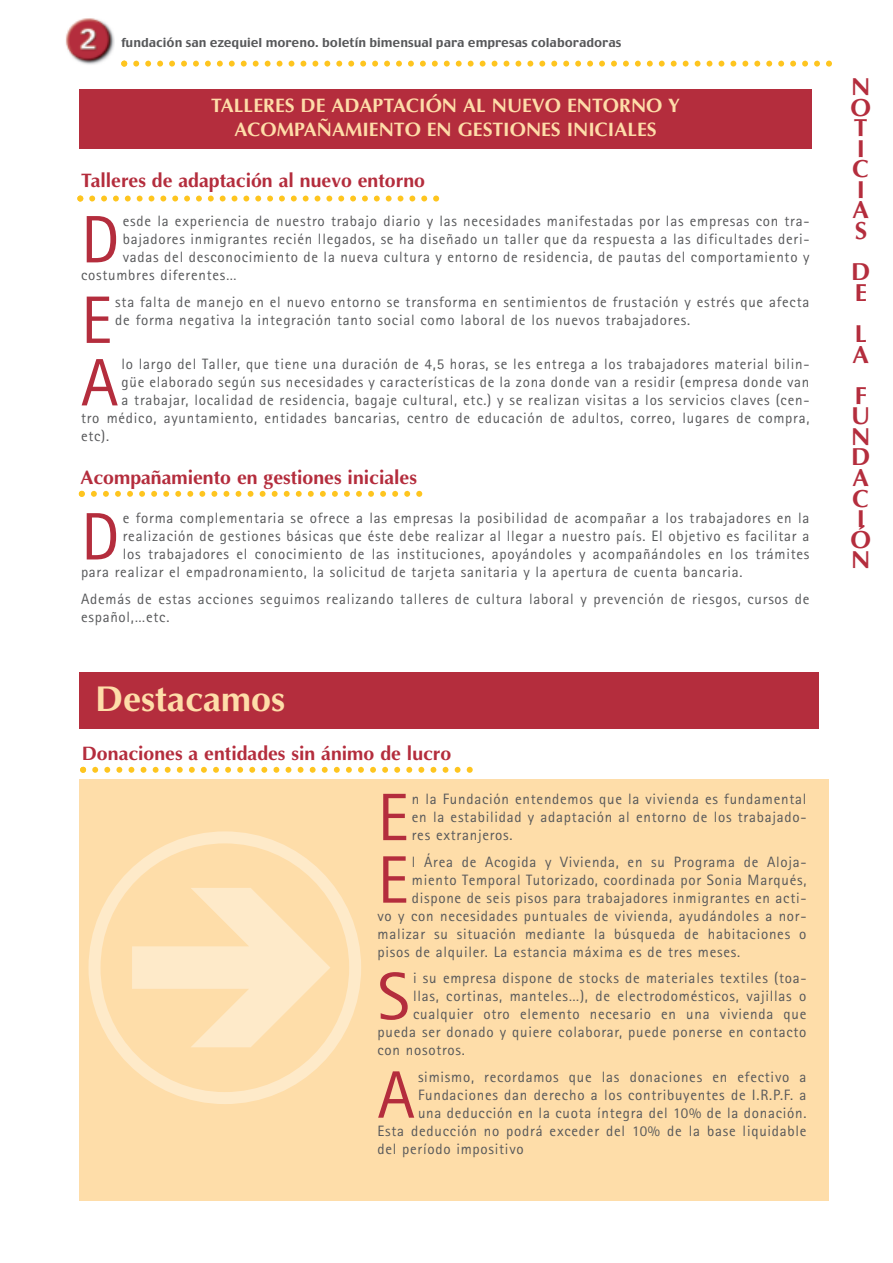
<style>
.page{position:relative;width:893px;height:1263px;background:#fff}
.page>*{position:absolute;margin:0;border:0;box-sizing:border-box;transform-origin:0 0}
.t1{font:67.2px "Rotis Sans Serif";color:#b42d3d}
.t2{font:700 36px "Optima";color:#fedda9}
.t3{font:700 24.75px/20.5px "Optima";color:#b42d3d}
.t4{font:700 19.5px "Optima";color:#b42d3d}
.t5{font:700 19.5px/23.7px "Optima";color:#fedda9;text-align:center}
.t6{font:15px/18px "Rotis Sans Serif";letter-spacing:.05em;color:#57585a}
.t7{font:12.3px "Charcoal";color:#57585a}
</style>
<div class="page">
<svg style="left:77px;top:196px;width:362px;height:6px"></svg>
<svg style="left:79px;top:491px;width:343px;height:6px"></svg>
<svg style="left:80px;top:767px;width:393px;height:6px"></svg>
<svg style="left:121px;top:61px;width:711px;height:6px"></svg>
<img style="left:65px;top:18px;width:50px;height:47px">
<div style="left:80px;top:90px;width:731px;height:59px;background:#b42d3d"></div>
<div style="left:80px;top:779px;width:749px;height:421px;background:#fedda9"></div>
<div style="left:80px;top:672px;width:738px;height:57px;background:#b42d3d"></div>
<svg style="left:88px;top:831px;width:273px;height:273px"></svg>
<svg style="left:132px;top:888px;width:198px;height:159px"></svg>
<p class="t7" style="left:122px;top:35px;width:501px">fundación san ezequiel moreno. boletín bimensual para empresas colaboradoras</p>
<h3 class="t5" style="left:211px;top:94px;width:470px">TALLERES DE ADAPTACIÓN AL NUEVO ENTORNO Y<br>ACOMPAÑAMIENTO EN GESTIONES INICIALES</h3>
<h3 class="t4" style="left:81px;top:169px;width:345px">Talleres de adaptación al nuevo entorno</h3>
<h1 class="t1" style="left:81px;top:216px;width:40px">D</h1>
<p class="t6" style="left:123px;top:214px;width:688px">esde la experiencia de nuestro trabajo diario y las necesidades manifestadas por las empresas con tra-</p>
<p class="t6" style="left:123px;top:232px;width:688px">bajadores inmigrantes recién llegados, se ha diseñado un taller que da respuesta a las dificultades deri-</p>
<p class="t6" style="left:123px;top:250px;width:688px">vadas del desconocimiento de la nueva cultura y entorno de residencia, de pautas del comportamiento y</p>
<p class="t6" style="left:81px;top:268px;width:157px">costumbres diferentes…</p>
<h1 class="t1" style="left:81px;top:297px;width:33px">E</h1>
<p class="t6" style="left:115px;top:294px;width:696px">sta falta de manejo en el nuevo entorno se transforma en sentimientos de frustación y estrés que afecta de forma negativa la integración tanto social como laboral de los nuevos trabajadores.</p>
<h1 class="t1" style="left:81px;top:359px;width:39px">A</h1>
<p class="t6" style="left:122px;top:357px;width:689px">lo largo del Taller, que tiene una duración de 4,5 horas, se les entrega a los trabajadores material bilin-</p>
<p class="t6" style="left:122px;top:375px;width:689px">güe elaborado según sus necesidades y características de la zona donde van a residir (empresa donde van</p>
<p class="t6" style="left:122px;top:393px;width:689px">a trabajar, localidad de residencia, bagaje cultural, etc.) y se realizan visitas a los servicios claves (cen-</p>
<p class="t6" style="left:81px;top:411px;width:730px">tro médico, ayuntamiento, entidades bancarias, centro de educación de adultos, correo, lugares de compra,</p>
<p class="t6" style="left:81px;top:429px;width:30px">etc).</p>
<h3 class="t4" style="left:81px;top:466px;width:338px">Acompañamiento en gestiones iniciales</h3>
<h1 class="t1" style="left:81px;top:513px;width:40px">D</h1>
<p class="t6" style="left:123px;top:511px;width:688px">e forma complementaria se ofrece a las empresas la posibilidad de acompañar a los trabajadores en la</p>
<p class="t6" style="left:123px;top:529px;width:688px">realización de gestiones básicas que éste debe realizar al llegar a nuestro país. El objetivo es facilitar a</p>
<p class="t6" style="left:123px;top:547px;width:688px">los trabajadores el conocimiento de las instituciones, apoyándoles y acompañándoles en los trámites</p>
<p class="t6" style="left:81px;top:565px;width:663px">para realizar el empadronamiento, la solicitud de tarjeta sanitaria y la apertura de cuenta bancaria.</p>
<p class="t6" style="left:81px;top:591px;width:730px">Además de estas acciones seguimos realizando talleres de cultura laboral y prevención de riesgos, cursos de español,…etc.</p>
<h2 class="t2" style="left:95px;top:677px;width:192px">Destacamos</h2>
<h3 class="t4" style="left:82px;top:742px;width:371px">Donaciones a entidades sin ánimo de lucro</h3>
<h1 class="t1" style="left:377px;top:794px;width:33px">E</h1>
<p class="t6" style="left:412px;top:791px;width:396px;text-align:justify">n la Fundación entendemos que la vivienda es fundamental en la estabilidad y adaptación al entorno de los trabajado&shy;res extranjeros.</p>
<h1 class="t1" style="left:377px;top:856px;width:33px">E</h1>
<p class="t6" style="left:412px;top:854px;width:396px">l Área de Acogida y Vivienda, en su Programa de Aloja-</p>
<p class="t6" style="left:412px;top:872px;width:396px">miento Temporal Tutorizado, coordinada por Sonia Marqués,</p>
<p class="t6" style="left:412px;top:890px;width:396px">dispone de seis pisos para trabajadores inmigrantes en acti-</p>
<p class="t6" style="left:377px;top:908px;width:430px">vo y con necesidades puntuales de vivienda, ayudándoles a nor-</p>
<p class="t6" style="left:377px;top:926px;width:430px">malizar su situación mediante la búsqueda de habitaciones o</p>
<p class="t6" style="left:377px;top:944px;width:364px">pisos de alquiler. La estancia máxima es de tres meses.</p>
<h1 class="t1" style="left:377px;top:973px;width:34px">S</h1>
<p class="t6" style="left:413px;top:970px;width:395px">i su empresa dispone de stocks de materiales textiles (toa-</p>
<p class="t6" style="left:413px;top:988px;width:395px">llas, cortinas, manteles…), de electrodomésticos, vajillas o</p>
<p class="t6" style="left:413px;top:1006px;width:395px">cualquier otro elemento necesario en una vivienda que</p>
<p class="t6" style="left:377px;top:1024px;width:430px">pueda ser donado y quiere colaborar, puede ponerse en contacto</p>
<p class="t6" style="left:377px;top:1042px;width:89px">con nosotros.</p>
<h1 class="t1" style="left:377px;top:1071px;width:39px">A</h1>
<p class="t6" style="left:418px;top:1069px;width:390px">simismo, recordamos que las donaciones en efectivo a</p>
<p class="t6" style="left:418px;top:1087px;width:390px">Fundaciones dan derecho a los contribuyentes de I.R.P.F. a</p>
<p class="t6" style="left:418px;top:1105px;width:390px">una deducción en la cuota íntegra del 10% de la donación.</p>
<p class="t6" style="left:377px;top:1123px;width:431px">Esta deducción no podrá exceder del 10% de la base liquidable</p>
<p class="t6" style="left:377px;top:1141px;width:148px">del período impositivo</p>
<h3 class="t3" style="left:850px;top:76px;width:22px">N<br>O<br>T<br>I<br>C<br>I<br>A<br>S</h3>
<h3 class="t3" style="left:851px;top:261px;width:21px">D<br>E</h3>
<h3 class="t3" style="left:853px;top:323px;width:18px">L<br>A</h3>
<h3 class="t3" style="left:850px;top:385px;width:22px">F<br>U<br>N<br>D<br>A<br>C<br>I<br>Ó<br>N</h3>
</div>
